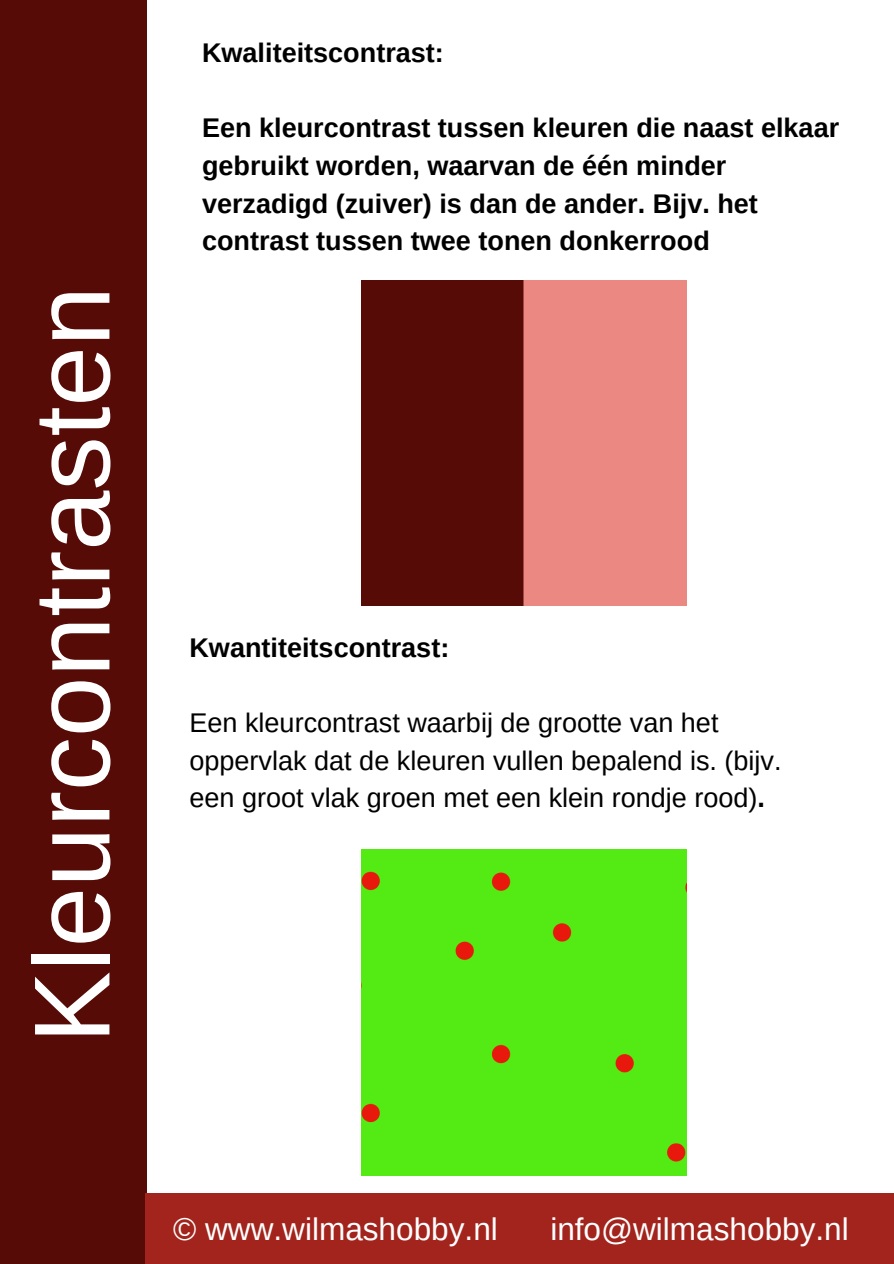
<style>
.page{position:relative;width:894px;height:1264px;background:#fff}
.page>*{position:absolute;margin:0;border:0;box-sizing:border-box;transform-origin:0 0}
.t1{font:108px "Arimo";color:#fff}
.t2{font:31.5px "Arimo";color:#fff}
.t3{font:700 27px/37.7px "Arimo";color:#000}
.t4{font:27px/37.7px "Arimo";color:#000}
.s1{font-weight:700}
</style>
<div class="page">
<div style="left:0;top:0;width:147px;height:1263px;background:#560b06"></div>
<div style="left:146px;top:1193px;width:747px;height:70px;background:#a2241c"></div>
<img style="left:361px;top:280px;width:325px;height:326px">
<div style="left:361px;top:849px;width:325px;height:326px;background:#53eb13"></div>
<h1 class="t1" style="left:12px;top:1043px;width:758px;rotate:-90deg">Kleurcontrasten</h1>
<p class="t3" style="left:202px;top:34px;width:243px">Kwaliteitscontrast:</p>
<p class="t3" style="left:202px;top:109px;width:638px">Een kleurcontrast tussen kleuren die naast elkaar gebruikt worden, waarvan de één minder verzadigd (zuiver) is dan de ander. Bijv. het contrast tussen twee tonen donkerrood</p>
<p class="t3" style="left:189px;top:628px;width:261px">Kwantiteitscontrast:</p>
<p class="t4" style="left:189px;top:703px;width:593px">Een kleurcontrast waarbij de grootte van het oppervlak dat de kleuren vullen bepalend is. (bijv. een groot vlak groen met een klein rondje rood)<span class="s1">.</span></p>
<p class="t2" style="left:173px;top:1211px;width:326px">© www.wilmashobby.nl</p>
<p class="t2" style="left:550px;top:1211px;width:300px">info@wilmashobby.nl</p>
</div>
